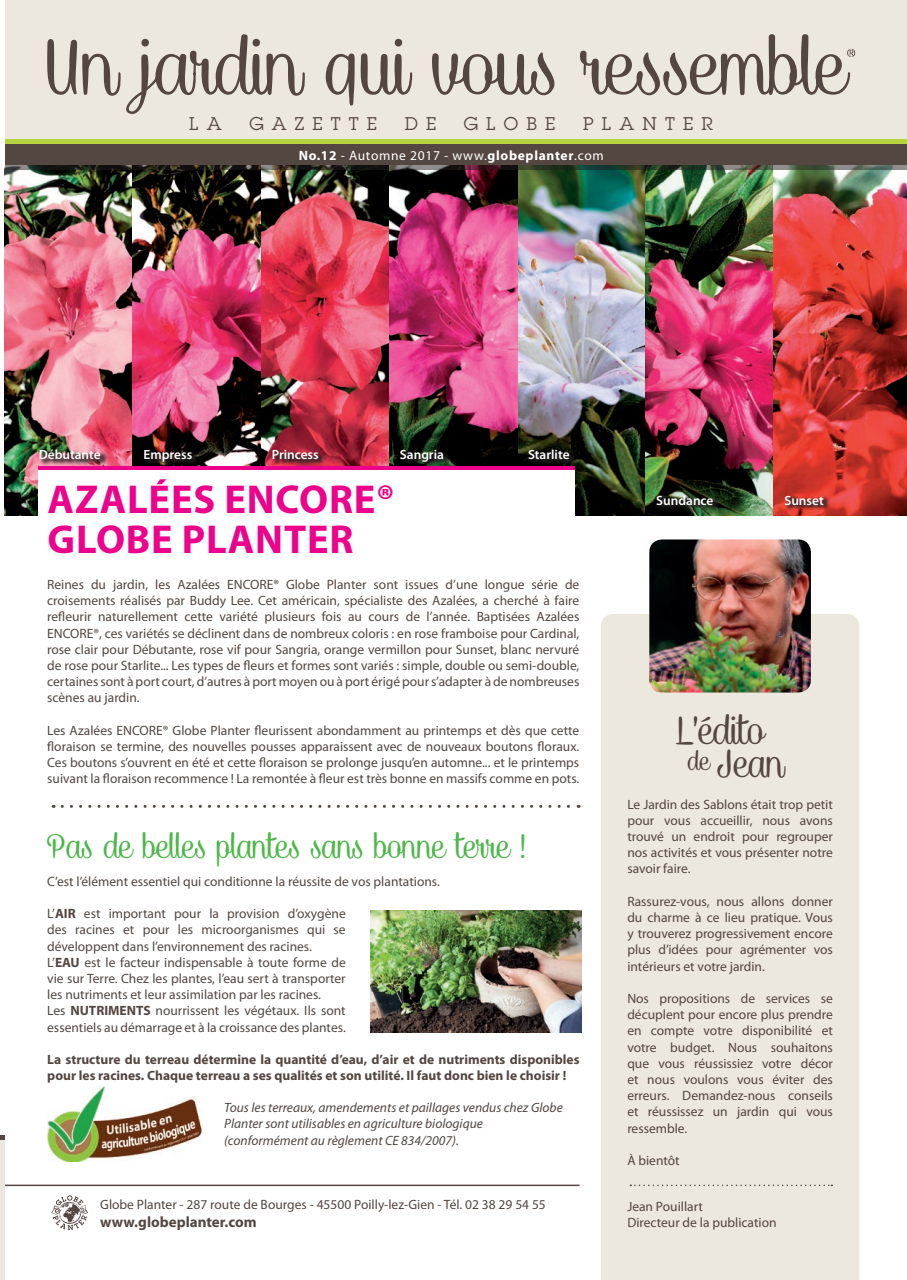
<style>
.page{position:relative;width:907px;height:1280px;background:#fff}
.page>*{position:absolute;margin:0;border:0;box-sizing:border-box;transform-origin:0 0}
.t1{font:45px "Caneletter Script";color:#544640}
.t2{font:700 40.5px/40.5px "Myriad Pro";letter-spacing:.02em;color:#ed028c}
.t3{font:39px "Caneletter Script";color:#4cb848}
.t4{font:18px "Lubalin Graph Std";letter-spacing:.46em;color:#544640}
.t5{font:700 15px "Myriad Pro";color:#544640}
.t6{font:13.5px/16.2px "Myriad Pro";color:#544640;text-align:justify}
.t7{font:700 13.5px/16.2px "Myriad Pro";color:#544640}
.t8{font:italic 13.5px/16.2px "Myriad Pro";color:#544640}
.t9{font:13.5px "Myriad Pro";letter-spacing:.05em;color:#fff}
.plante{font:600 13.35px "Myriad Pro";color:#fff}
.s1{font-weight:700}
</style>
<div class="page">
<hr style="left:5px;top:1184px;width:575px;height:2px;background:#544640">
<svg style="left:51px;top:1195px;width:37px;height:35px"></svg>
<div style="left:601px;top:614px;width:258px;height:666px;background:#ece8dd"></div>
<img style="left:649px;top:539px;width:162px;height:153px">
<svg style="left:630px;top:1184px;width:202px;height:2px"></svg>
<svg style="left:62px;top:805px;width:517px;height:3px"></svg>
<img style="left:5px;top:169px;width:902px;height:347px">
<svg style="left:5px;top:165px;width:902px;height:4px;background:#3b3e36"></svg>
<div style="left:5px;top:144px;width:902px;height:21px;background:#544640"></div>
<div style="left:5px;top:0;width:902px;height:140px;background:#ece8dd"></div>
<hr style="left:5px;top:140px;width:902px;height:4px;background:#b4d33e">
<div style="left:39px;top:469px;width:536px;height:96px;background:#fff"></div>
<hr style="left:39px;top:466px;width:536px;height:3px;background:#ed028c">
<svg style="left:47px;top:34px;width:803px;height:80px"></svg>
<svg style="left:847px;top:49px;width:8px;height:8px"></svg>
<div style="left:0;top:1140px;width:5px;height:140px;background:#ece8dd"></div>
<svg style="left:0;top:1136px;width:5px;height:4px"></svg>
<div style="left:144px;top:448px;width:55px;height:20px;background:#231f20;opacity:.75"></div>
<div style="left:40px;top:448px;width:68px;height:17px;background:#231f20;opacity:.75"></div>
<div style="left:400px;top:448px;width:51px;height:20px;background:#231f20;opacity:.75"></div>
<div style="left:656px;top:494px;width:64px;height:17px;background:#231f20;opacity:.75"></div>
<div style="left:273px;top:448px;width:52px;height:17px;background:#231f20;opacity:.75"></div>
<div style="left:528px;top:448px;width:48px;height:17px;background:#231f20;opacity:.75"></div>
<div style="left:784px;top:494px;width:47px;height:17px;background:#231f20;opacity:.75"></div>
<img style="left:47px;top:1086px;width:156px;height:75px">
<img style="left:370px;top:910px;width:211px;height:122px">
<p class="t4" style="left:189px;top:113px;width:34px">L A</p>
<p class="t4" style="left:249px;top:113px;width:129px">GAZETTE</p>
<p class="t4" style="left:405px;top:113px;width:33px">D E</p>
<p class="t4" style="left:464px;top:113px;width:93px">GLOBE</p>
<p class="t4" style="left:583px;top:113px;width:131px">PLANTER</p>
<p class="t9" style="left:299px;top:147px;width:306px"><span class="s1">No.12</span> - Automne 2017 - www.<span class="s1">globeplanter</span>.com</p>
<p class="plante" style="left:39px;top:446px;width:64px">Débutante</p>
<p class="plante" style="left:144px;top:446px;width:50px">Empress</p>
<p class="plante" style="left:400px;top:446px;width:46px">Sangria</p>
<p class="plante" style="left:272px;top:446px;width:49px">Princess</p>
<p class="plante" style="left:528px;top:446px;width:43px">Starlite</p>
<p class="t2" style="left:48px;top:477px;width:348px">AZALÉES ENCORE®<br>GLOBE PLANTER</p>
<p class="t6" style="left:47px;top:576px;width:534px">Reines du jardin, les Azalées ENCORE® Globe Planter sont issues d’une longue série de croisements réalisés par Buddy Lee. Cet américain, spécialiste des Azalées, a cherché à faire refleurir naturellement cette variété plusieurs fois au cours de l’année. Baptisées Azalées ENCORE®, ces variétés se déclinent dans de nombreux coloris : en rose framboise pour Cardinal, rose clair pour Débutante, rose vif pour Sangria, orange vermillon pour Sunset, blanc nervuré de rose pour Starlite... Les types de fleurs et formes sont variés : simple, double ou semi-double, certaines sont à port court, d’autres à port moyen ou à port érigé pour s’adapter à de nombreuses scènes au jardin.</p>
<p class="t6" style="left:47px;top:722px;width:534px">Les Azalées ENCORE® Globe Planter fleurissent abondamment au printemps et dès que cette floraison se termine, des nouvelles pousses apparaissent avec de nouveaux boutons floraux.<br>Ces boutons s’ouvrent en été et cette floraison se prolonge jusqu’en automne... et le printemps suivant la floraison recommence ! La remontée à fleur est très bonne en massifs comme en pots.</p>
<p class="t3" style="left:47px;top:827px;width:481px">Pas de belles plantes sans bonne terre !</p>
<p class="t6" style="left:47px;top:873px;width:394px">C’est l’élément essentiel qui conditionne la réussite de vos plantations.</p>
<p class="t6" style="left:47px;top:905px;width:300px">L’<span class="s1">AIR</span> est important pour la provision d’oxygène des racines et pour les microorganismes qui se développent dans l’environnement des racines.</p>
<p class="t6" style="left:47px;top:954px;width:300px">L’<span class="s1">EAU</span> est le facteur indispensable à toute forme de vie sur Terre. Chez les plantes, l’eau sert à transporter les nutriments et leur assimilation par les racines.</p>
<p class="t6" style="left:47px;top:1003px;width:300px">Les <span class="s1">NUTRIMENTS</span> nourrissent les végétaux. Ils sont essentiels au démarrage et à la croissance des plantes.</p>
<p class="t7" style="left:47px;top:1051px;width:534px">La structure du terreau détermine la quantité d’eau, d’air et de nutriments disponibles pour les racines. Chaque terreau a ses qualités et son utilité. Il faut donc bien le choisir !</p>
<p class="t8" style="left:224px;top:1099px;width:340px">Tous les terreaux, amendements et paillages vendus chez Globe<br>Planter sont utilisables en agriculture biologique</p>
<p class="t8" style="left:224px;top:1132px;width:236px">(conformément au règlement CE 834/2007).</p>
<p class="t6" style="left:100px;top:1196px;width:447px">Globe Planter - 287 route de Bourges - 45500 Poilly-lez-Gien - Tél. 02 38 29 54 55</p>
<p class="t5" style="left:100px;top:1212px;width:158px">www.globeplanter.com</p>
<p class="plante" style="left:656px;top:492px;width:59px">Sundance</p>
<p class="plante" style="left:784px;top:492px;width:41px">Sunset</p>
<p class="t1" style="left:676px;top:708px;width:90px">L’édito</p>
<p class="t1" style="left:688px;top:741px;width:98px"><sup>de</sup> Jean</p>
<p class="t6" style="left:627px;top:796px;width:207px">Le Jardin des Sablons était trop petit pour vous accueillir, nous avons trouvé un endroit pour regrouper nos activités et vous présenter notre savoir faire.</p>
<p class="t6" style="left:627px;top:893px;width:207px">Rassurez-vous, nous allons donner du charme à ce lieu pratique. Vous y trouverez progressivement encore plus d’idées pour agrémenter vos intérieurs et votre jardin.</p>
<p class="t6" style="left:627px;top:990px;width:207px">Nos propositions de services se décuplent pour encore plus prendre en compte votre disponibilité et votre budget. Nous souhaitons que vous réussissiez votre décor et nous voulons vous éviter des erreurs. Demandez-nous conseils et réussissez un jardin qui vous ressemble.</p>
<p class="t6" style="left:627px;top:1152px;width:54px">À bientôt</p>
<p class="t6" style="left:627px;top:1198px;width:77px">Jean Pouillart</p>
<p class="t6" style="left:627px;top:1214px;width:151px">Directeur de la publication</p>
</div>
